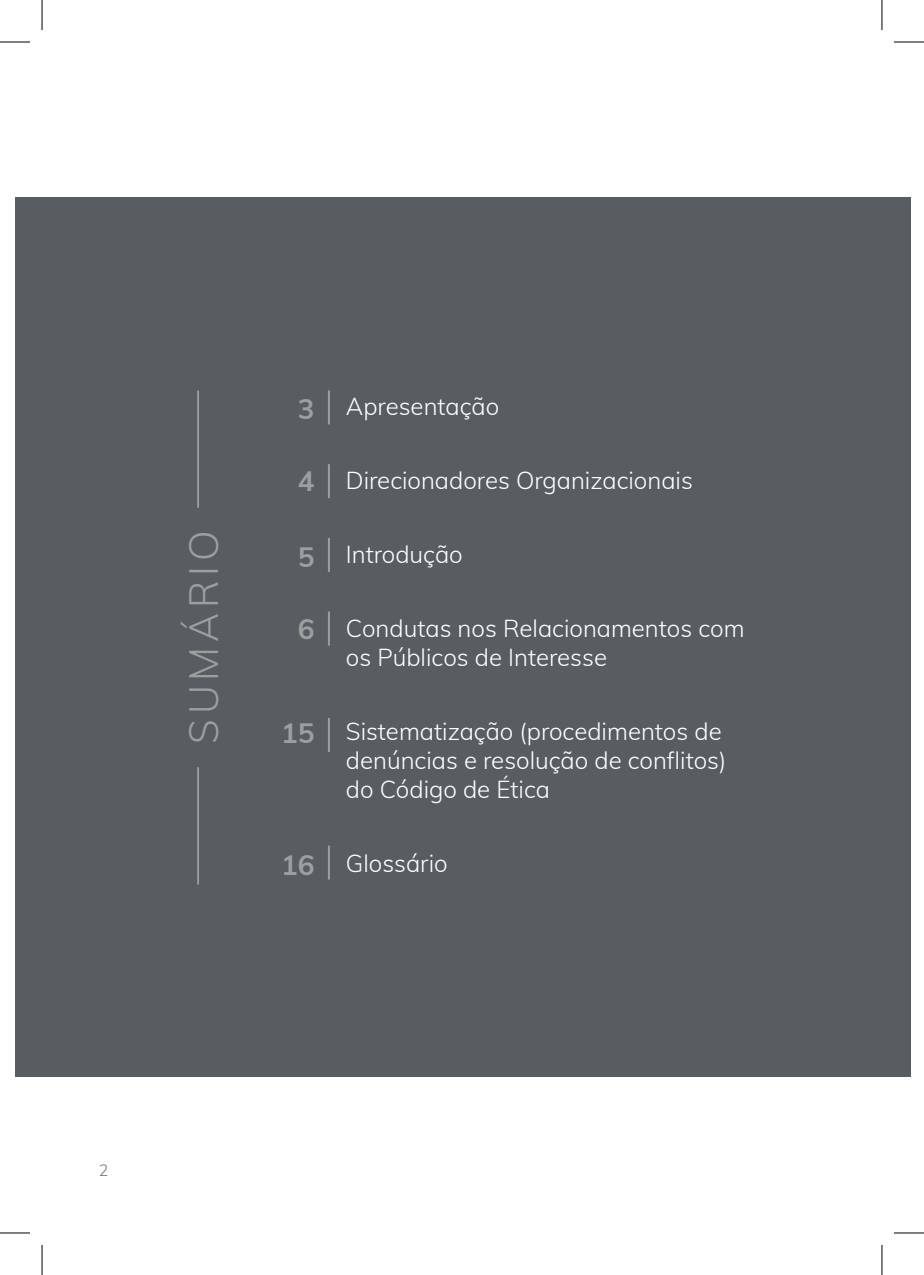
<style>
.page{position:relative;width:924px;height:1275px;background:#fff}
.page>*{position:absolute;margin:0;border:0;box-sizing:border-box;transform-origin:0 0}
.t1{font:300 40px "Muli";letter-spacing:.12em;color:#9d9f9f}
.t2{font:700 28px "Muli";color:#9d9f9f}
.t3{font:300 24px/28.8px "Muli";color:#fff}
.t4{font:300 16px "Muli";color:#727777}
</style>
<div class="page">
<div style="left:15px;top:198px;width:894px;height:879px;background:#585d61"></div>
<hr style="left:328px;top:845px;width:2px;height:34px;background:#9d9f9f">
<hr style="left:328px;top:718px;width:2px;height:34px;background:#9d9f9f">
<hr style="left:328px;top:611px;width:2px;height:34px;background:#9d9f9f">
<hr style="left:328px;top:538px;width:2px;height:34px;background:#9d9f9f">
<hr style="left:328px;top:464px;width:2px;height:34px;background:#9d9f9f">
<hr style="left:328px;top:390px;width:2px;height:34px;background:#9d9f9f">
<hr style="left:197px;top:767px;width:1px;height:117px;background:#d0d3c2">
<hr style="left:197px;top:390px;width:1px;height:118px;background:#d0d3c2">
<hr style="left:0;top:42px;width:30px;height:1px;background:#000">
<hr style="left:893px;top:42px;width:30px;height:1px;background:#000">
<hr style="left:0;top:1232px;width:30px;height:1px;background:#000">
<hr style="left:893px;top:1232px;width:30px;height:1px;background:#000">
<hr style="left:42px;top:0;width:1px;height:30px;background:#000">
<hr style="left:42px;top:1245px;width:1px;height:30px;background:#000">
<hr style="left:881px;top:0;width:1px;height:30px;background:#000">
<hr style="left:881px;top:1245px;width:1px;height:30px;background:#000">
<p class="t1" style="left:174px;top:743px;width:215px;rotate:-90deg">SUMÁRIO</p>
<p class="t2" style="left:298px;top:388px;width:18px">3</p>
<p class="t3" style="left:346px;top:390px;width:155px">Apresentação</p>
<p class="t2" style="left:298px;top:460px;width:18px">4</p>
<p class="t3" style="left:346px;top:464px;width:348px">Direcionadores Organizacionais</p>
<p class="t2" style="left:298px;top:536px;width:18px">5</p>
<p class="t3" style="left:346px;top:539px;width:118px">Introdução</p>
<p class="t2" style="left:298px;top:608px;width:18px">6</p>
<p class="t3" style="left:346px;top:613px;width:400px">Condutas nos Relacionamentos com os Públicos de Interesse</p>
<p class="t2" style="left:281px;top:712px;width:35px">15</p>
<p class="t3" style="left:346px;top:716px;width:382px">Sistematização (procedimentos de denúncias e resolução de conflitos) do Código de Ética</p>
<p class="t2" style="left:281px;top:844px;width:35px">16</p>
<p class="t3" style="left:346px;top:847px;width:103px">Glossário</p>
<p class="t4" style="left:99px;top:1158px;width:11px">2</p>
</div>
